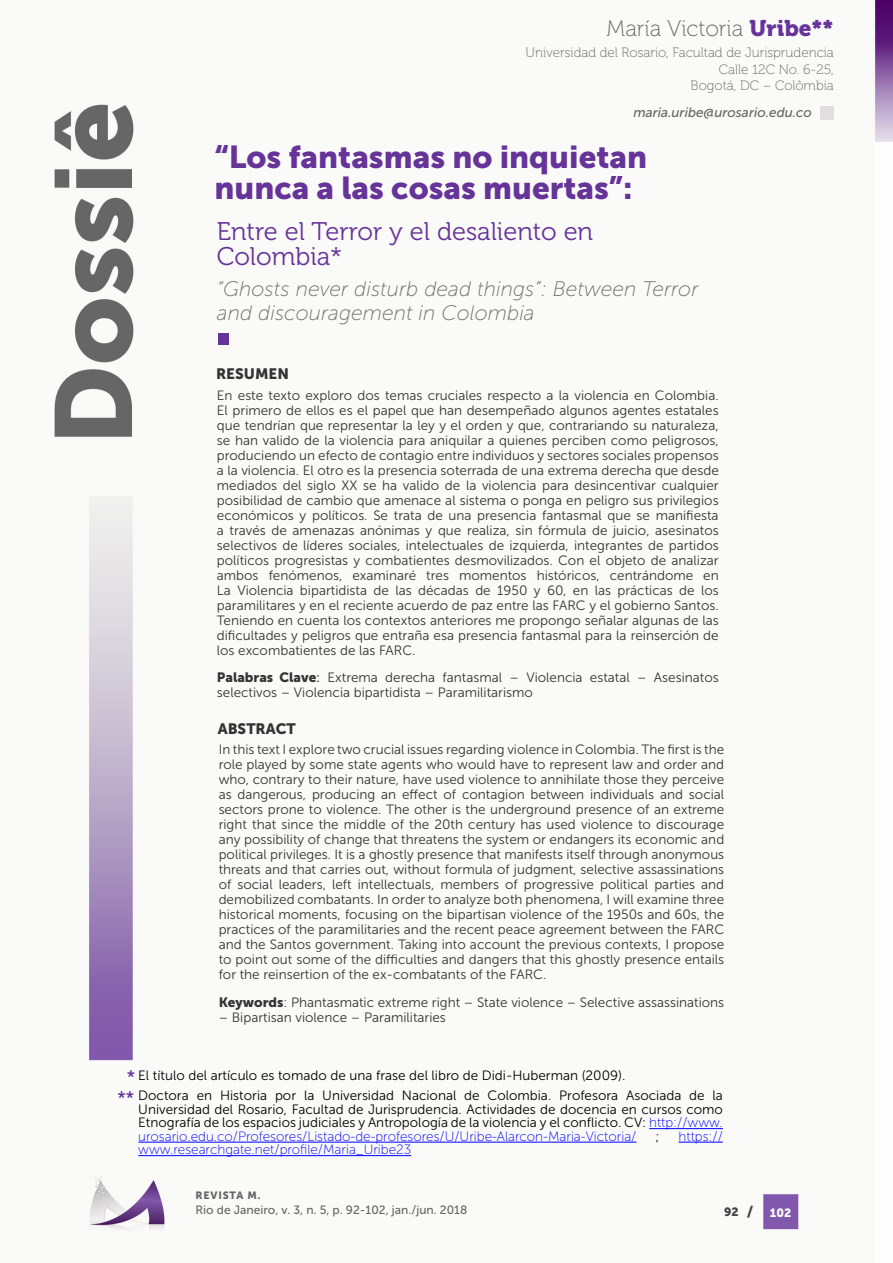
<style>
.page{position:relative;width:893px;height:1263px;background:#fff}
.page>*{position:absolute;margin:0;border:0;box-sizing:border-box;transform-origin:0 0}
.t1{font:31.5px/31.5px "Museo Sans 900";color:#639}
.t2{font:25.5px/25.5px "Museo 300";color:#639}
.t3{font:22.5px "Museo 100";color:#666}
.t4{font:italic 21px/24px "Museo Sans 100";color:#706f6f}
.t5{font:18px "Museo Sans 500";color:#639}
.t6{font:15px "Museo Sans 900";color:#333}
.t7{font:13.5px/15px "Museo Sans 300";color:#333;text-align:justify}
.t8{font:13.5px/13.5px "Museo Sans 300";color:#000;text-align:justify}
.t9{font:13.5px "Museo Sans 100";color:#00f}
.t10{font:13.5px/16.5px "Museo 100";color:#666;text-align:right}
.t11{font:italic 13.5px "Museo Sans 500";color:#666}
.t12{font:12px "Museo Sans 500";color:#666}
.t13{font:12px "Museo Sans 900";color:#fafaf8}
.t14{font:12px "Museo Sans 900";color:#454444}
.t15{font:10.5px "Museo Sans 900";letter-spacing:.075em;color:#666}
.s1{font-family:"Museo 900";color:#639}
.s2{font-family:"Museo Sans 900"}
.s3{font-family:"Museo Sans 500"}
.s4{font-family:"Museo Sans 500";font-size:18px;color:#639}
.s5{font-family:"Museo Sans 100";color:#00f}
.s6{font-size:15px}
</style>
<div class="page">
<img style="left:54px;top:0;width:839px;height:1231px">
<div style="left:200px;top:1035px;width:7px;height:8px;background:#fafaf8"></div>
<div style="left:820px;top:107px;width:14px;height:13px;background:#e1dee2"></div>
<div style="left:218px;top:333px;width:10px;height:12px;background:#639"></div>
<hr style="left:649px;top:1128px;width:74px;height:1px;background:#00f">
<hr style="left:138px;top:1142px;width:498px;height:1px;background:#00f">
<hr style="left:678px;top:1142px;width:45px;height:1px;background:#00f">
<hr style="left:138px;top:1155px;width:273px;height:1px;background:#00f">
<h3 class="t3" style="left:607px;top:17px;width:228px">María Victoria <span class="s1">Uribe**</span></h3>
<p class="t10" style="left:526px;top:45px;width:310px">Universidad del Rosario, Facultad de Jurisprudencia<br>Calle 12C No. 6-25,<br>Bogotá, DC – Colômbia</p>
<p class="t11" style="left:633px;top:105px;width:180px">maria.uribe@urosario.edu.co</p>
<h1 class="t1" style="left:214px;top:141px;width:434px">“Los fantasmas no inquietan nunca a las cosas muertas”:</h1>
<h2 class="t2" style="left:217px;top:219px;width:378px">Entre el Terror y el desaliento en<br>Colombia*</h2>
<h3 class="t4" style="left:217px;top:277px;width:483px">“Ghosts never disturb dead things”: Between Terror and discouragement in Colombia</h3>
<p class="t6" style="left:216px;top:365px;width:74px">RESUMEN</p>
<p class="t7" style="left:217px;top:388px;width:503px">En este texto exploro dos temas cruciales respecto a la violencia en Colombia.<br>El primero de ellos es el papel que han desempeñado algunos agentes estatales que tendrían que representar la ley y el orden y que, contrariando su naturaleza, se han valido de la violencia para aniquilar a quienes perciben como peligrosos, produciendo un efecto de contagio entre individuos y sectores sociales propensos a la violencia. El otro es la presencia soterrada de una extrema derecha que desde mediados del siglo XX se ha valido de la violencia para desincentivar cualquier posibilidad de cambio que amenace al sistema o ponga en peligro sus privilegios económicos y políticos. Se trata de una presencia fantasmal que se manifiesta a través de amenazas anónimas y que realiza, sin fórmula de juicio, asesinatos selectivos de líderes sociales, intelectuales de izquierda, integrantes de partidos políticos progresistas y combatientes desmovilizados. Con el objeto de analizar ambos fenómenos, examinaré tres momentos históricos, centrándome en La Violencia bipartidista de las décadas de 1950 y 60, en las prácticas de los paramilitares y en el reciente acuerdo de paz entre las FARC y el gobierno Santos.<br>Teniendo en cuenta los contextos anteriores me propongo señalar algunas de las dificultades y peligros que entraña esa presencia fantasmal para la reinserción de los excombatientes de las FARC.</p>
<p class="t7" style="left:217px;top:670px;width:503px"><span class="s2">Palabras Clave</span><span class="s3">:</span> Extrema derecha fantasmal – Violencia estatal – Asesinatos selectivos – Violencia bipartidista – Paramilitarismo</p>
<p class="t6" style="left:218px;top:720px;width:79px">ABSTRACT</p>
<p class="t7" style="left:219px;top:742px;width:507px">In this text I explore two crucial issues regarding violence in Colombia. The first is the role played by some state agents who would have to represent law and order and who, contrary to their nature, have used violence to annihilate those they perceive as dangerous, producing an effect of contagion between individuals and social sectors prone to violence. The other is the underground presence of an extreme right that since the middle of the 20th century has used violence to discourage any possibility of change that threatens the system or endangers its economic and political privileges. It is a ghostly presence that manifests itself through anonymous threats and that carries out, without formula of judgment, selective assassinations of social leaders, left intellectuals, members of progressive political parties and demobilized combatants. In order to analyze both phenomena, I will examine three historical moments, focusing on the bipartisan violence of the 1950s and 60s, the practices of the paramilitaries and the recent peace agreement between the FARC and the Santos government. Taking into account the previous contexts, I propose to point out some of the difficulties and dangers that this ghostly presence entails for the reinsertion of the ex-combatants of the FARC.</p>
<p class="t7" style="left:219px;top:995px;width:507px"><span class="s2">Keywords</span>: Phantasmatic extreme right – State violence – Selective assassinations</p>
<p class="t7" style="left:219px;top:1010px;width:229px">– Bipartisan violence – Paramilitaries</p>
<p class="t8" style="left:127px;top:1069px;width:500px"><span class="s4">*</span> El título del artículo es tomado de una frase del libro de Didi-Huberman (2009).</p>
<p class="t8" style="left:138px;top:1089px;width:586px">Doctora en Historia por la Universidad Nacional de Colombia. Profesora Asociada de la Universidad del Rosario, Facultad de Jurisprudencia. Actividades de docencia en cursos como Etnografía de los espacios judiciales y Antropología de la violencia y el conflicto. CV: <span class="s5">http://www.</span></p>
<p class="t9" style="left:138px;top:1129px;width:500px">urosario.edu.co/Profesores/Listado-de-profesores/U/Uribe-Alarcon-Maria-Victoria/</p>
<p class="t8" style="left:655px;top:1129px;width:5px">;</p>
<p class="t9" style="left:678px;top:1129px;width:46px">https://</p>
<p class="t9" style="left:138px;top:1142px;width:274px">www.researchgate.net/profile/Maria_Uribe23</p>
<h3 class="t5" style="left:118px;top:1087px;width:18px">**</h3>
<p class="t15" style="left:196px;top:1190px;width:67px">REVISTA M.</p>
<p class="t12" style="left:196px;top:1203px;width:273px">Rio de Janeiro, v. 3, n. 5, p. 92-102, jan./jun. 2018</p>
<p class="t14" style="left:724px;top:1205px;width:31px">92 <span class="s6">/</span></p>
<p class="t13" style="left:770px;top:1206px;width:23px">102</p>
</div>
